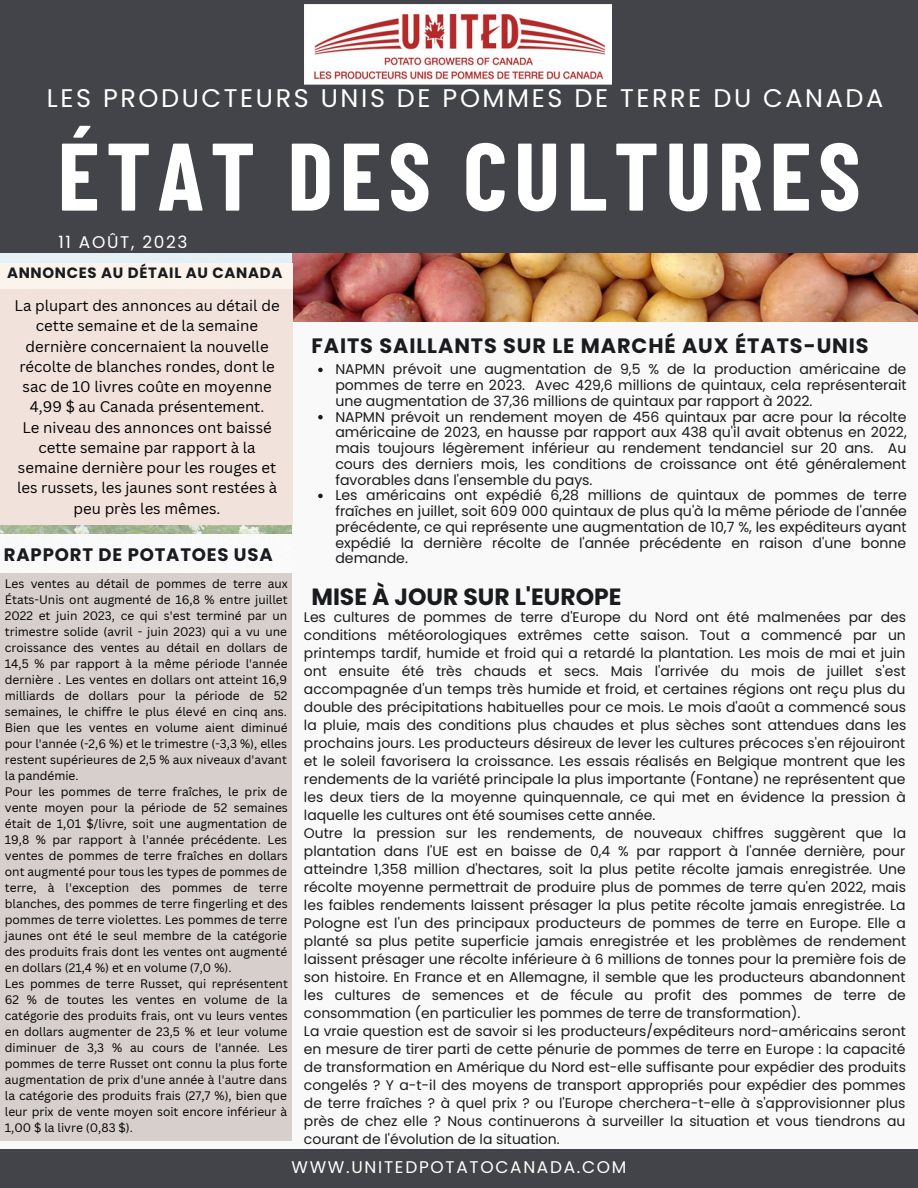
<style>
.page{position:relative;width:918px;height:1188px;background:#f9f9f9}
.page>*{position:absolute;margin:0;border:0;box-sizing:border-box;transform-origin:0 0}
.t1{font:700 95.7px "Barlow Condensed";letter-spacing:.07em;color:#fff}
.t2{font:25.5px "Poppins";letter-spacing:.1em;color:#fff}
.t3{font:700 23.55px "Poppins";color:#1a1b1e}
.t4{font:700 20.85px "Poppins";letter-spacing:.045em;color:#1a1b1e}
.t5{font:700 18px "Poppins";letter-spacing:.045em;color:#1a1b1e}
.t6{font:16.95px "Poppins";letter-spacing:.1em;color:#fff}
.t7{font:15px/20.2px "Canva Sans";color:#000;text-align:center}
.t8{font:700 14.85px "Poppins";letter-spacing:.045em;color:#1a1b1e}
.t9{font:14.1px/15.8px "Poppins";color:#1a1b1e;text-align:justify}
.t10{font:13.95px/18px "Poppins";color:#1a1b1e;text-align:justify}
.t11{font:12px/16px "Canva Sans";color:#000;text-align:justify}
</style>
<div class="page">
<img style="left:292px;top:252px;width:626px;height:69px">
<img style="left:0;top:252px;width:291px;height:282px">
<div style="left:0;top:1149px;width:918px;height:39px;background:#424449"></div>
<div style="left:0;top:0;width:918px;height:252px;background:#424449"></div>
<img style="left:305px;top:4px;width:307px;height:80px">
<div style="left:0;top:572px;width:291px;height:569px;background:#d6cfcc"></div>
<div style="left:0;top:264px;width:292px;height:25px;background:#fbf3ec"></div>
<div style="left:0;top:289px;width:293px;height:236px;background:#f1e2db"></div>
<img style="left:0;top:572px;width:291px;height:1px">
<svg style="left:318px;top:368px;width:5px;height:4px"></svg>
<svg style="left:318px;top:415px;width:5px;height:4px"></svg>
<svg style="left:318px;top:494px;width:5px;height:4px"></svg>
<p class="t2" style="left:47px;top:81px;width:838px">LES PRODUCTEURS UNIS DE POMMES DE TERRE DU CANADA</p>
<p class="t1" style="left:58px;top:115px;width:804px">ÉTAT DES CULTURES</p>
<p class="t6" style="left:58px;top:230px;width:131px">11 AOÛT, 2023</p>
<p class="t8" style="left:7px;top:263px;width:277px">ANNONCES AU DÉTAIL AU CANADA</p>
<p class="t7" style="left:15px;top:295px;width:267px">La plupart des annonces au détail de cette semaine et de la semaine dernière concernaient la nouvelle récolte de blanches rondes, dont le sac de 10 livres coûte en moyenne 4,99 $ au Canada présentement.</p>
<p class="t7" style="left:17px;top:417px;width:262px">Le niveau des annonces ont baissé cette semaine par rapport à la semaine dernière pour les rouges et les russets, les jaunes sont restées à peu près les mêmes.</p>
<p class="t5" style="left:4px;top:542px;width:270px">RAPPORT DE POTATOES USA</p>
<p class="t11" style="left:5px;top:575px;width:285px">Les ventes au détail de pommes de terre aux États-Unis ont augmenté de 16,8 % entre juillet 2022 et juin 2023, ce qui s'est terminé par un trimestre solide (avril - juin 2023) qui a vu une croissance des ventes au détail en dollars de 14,5 % par rapport à la même période l'année dernière . Les ventes en dollars ont atteint 16,9 milliards de dollars pour la période de 52 semaines, le chiffre le plus élevé en cinq ans.<br>Bien que les ventes en volume aient diminué pour l'année (-2,6 %) et le trimestre (-3,3 %), elles restent supérieures de 2,5 % aux niveaux d'avant la pandémie.</p>
<p class="t11" style="left:5px;top:784px;width:285px">Pour les pommes de terre fraîches, le prix de vente moyen pour la période de 52 semaines était de 1,01 $/livre, soit une augmentation de 19,8 % par rapport à l'année précédente. Les ventes de pommes de terre fraîches en dollars ont augmenté pour tous les types de pommes de terre, à l'exception des pommes de terre blanches, des pommes de terre fingerling et des pommes de terre violettes. Les pommes de terre jaunes ont été le seul membre de la catégorie des produits frais dont les ventes ont augmenté en dollars (21,4 %) et en volume (7,0 %).</p>
<p class="t11" style="left:5px;top:976px;width:285px">Les pommes de terre Russet, qui représentent 62 % de toutes les ventes en volume de la catégorie des produits frais, ont vu leurs ventes en dollars augmenter de 23,5 % et leur volume diminuer de 3,3 % au cours de l'année. Les pommes de terre Russet ont connu la plus forte augmentation de prix d'une année à l'autre dans la catégorie des produits frais (27,7 %), bien que leur prix de vente moyen soit encore inférieur à 1,00 $ la livre (0,83 $).</p>
<p class="t4" style="left:311px;top:332px;width:559px">FAITS SAILLANTS SUR LE MARCHÉ AUX ÉTATS-UNIS</p>
<p class="t9" style="left:335px;top:362px;width:573px">NAPMN prévoit une augmentation de 9,5 % de la production américaine de pommes de terre en 2023. Avec 429,6 millions de quintaux, cela représenterait une augmentation de 37,36 millions de quintaux par rapport à 2022.</p>
<p class="t9" style="left:335px;top:409px;width:573px">NAPMN prévoit un rendement moyen de 456 quintaux par acre pour la récolte américaine de 2023, en hausse par rapport aux 438 qu'il avait obtenus en 2022, mais toujours légèrement inférieur au rendement tendanciel sur 20 ans. Au cours des derniers mois, les conditions de croissance ont été généralement favorables dans l'ensemble du pays.</p>
<p class="t9" style="left:335px;top:488px;width:573px">Les américains ont expédié 6,28 millions de quintaux de pommes de terre fraîches en juillet, soit 609 000 quintaux de plus qu'à la même période de l'année précédente, ce qui représente une augmentation de 10,7 %, les expéditeurs ayant expédié la dernière récolte de l'année précédente en raison d'une bonne demande.</p>
<p class="t3" style="left:311px;top:580px;width:312px">MISE À JOUR SUR L'EUROPE</p>
<p class="t10" style="left:304px;top:609px;width:604px">Les cultures de pommes de terre d'Europe du Nord ont été malmenées par des conditions météorologiques extrêmes cette saison. Tout a commencé par un printemps tardif, humide et froid qui a retardé la plantation. Les mois de mai et juin ont ensuite été très chauds et secs. Mais l'arrivée du mois de juillet s'est accompagnée d'un temps très humide et froid, et certaines régions ont reçu plus du double des précipitations habituelles pour ce mois. Le mois d'août a commencé sous la pluie, mais des conditions plus chaudes et plus sèches sont attendues dans les prochains jours. Les producteurs désireux de lever les cultures précoces s'en réjouiront et le soleil favorisera la croissance. Les essais réalisés en Belgique montrent que les rendements de la variété principale la plus importante (Fontane) ne représentent que les deux tiers de la moyenne quinquennale, ce qui met en évidence la pression à laquelle les cultures ont été soumises cette année.</p>
<p class="t10" style="left:304px;top:825px;width:604px">Outre la pression sur les rendements, de nouveaux chiffres suggèrent que la plantation dans l'UE est en baisse de 0,4 % par rapport à l'année dernière, pour atteindre 1,358 million d'hectares, soit la plus petite récolte jamais enregistrée. Une récolte moyenne permettrait de produire plus de pommes de terre qu'en 2022, mais les faibles rendements laissent présager la plus petite récolte jamais enregistrée. La Pologne est l'un des principaux producteurs de pommes de terre en Europe. Elle a planté sa plus petite superficie jamais enregistrée et les problèmes de rendement laissent présager une récolte inférieure à 6 millions de tonnes pour la première fois de son histoire. En France et en Allemagne, il semble que les producteurs abandonnent les cultures de semences et de fécule au profit des pommes de terre de consommation (en particulier les pommes de terre de transformation).</p>
<p class="t10" style="left:304px;top:1023px;width:604px">La vraie question est de savoir si les producteurs/expéditeurs nord-américains seront en mesure de tirer parti de cette pénurie de pommes de terre en Europe : la capacité de transformation en Amérique du Nord est-elle suffisante pour expédier des produits congelés ? Y a-t-il des moyens de transport appropriés pour expédier des pommes de terre fraîches ? à quel prix ? ou l'Europe cherchera-t-elle à s'approvisionner plus près de chez elle ? Nous continuerons à surveiller la situation et vous tiendrons au courant de l'évolution de la situation.</p>
<p class="t6" style="left:291px;top:1155px;width:337px">WWW.UNITEDPOTATOCANADA.COM</p>
</div>
